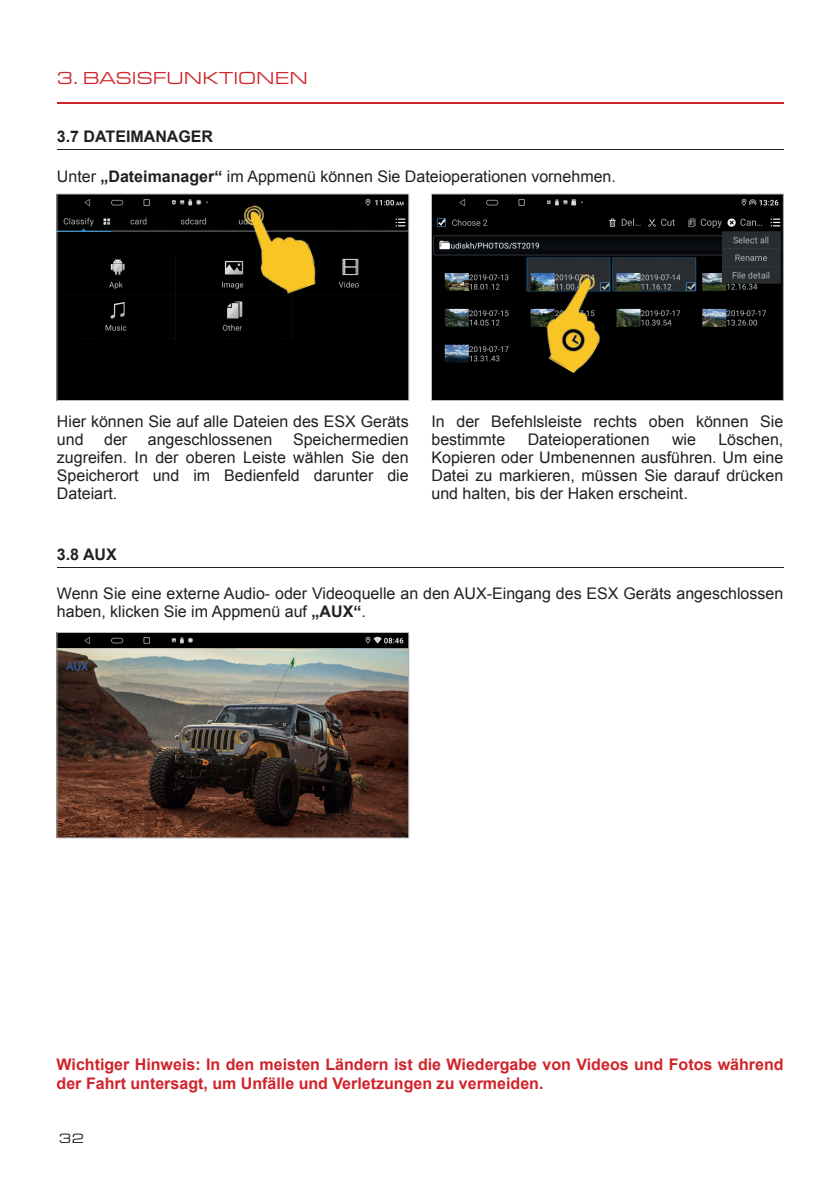
<style>
.page{position:relative;width:840px;height:1191px;background:#fff}
.page>*{position:absolute;margin:0;border:0;box-sizing:border-box;transform-origin:0 0}
.t1{font:18px "Eurostile Ext";color:#d1232a}
.t2{font:16px/18px "Arial";color:#231f20}
.t3{font:700 16px/19.2px "Arial";color:#d1232a}
.t4{font:700 16px "Arial";color:#231f20}
.t5{font:14px "Eurostile Ext";color:#231f20}
.s1{font-weight:700}
</style>
<div class="page">
<svg style="left:57px;top:102px;width:725px;height:2px"></svg>
<img style="left:59px;top:634px;width:348px;height:202px">
<div style="left:57px;top:632px;width:352px;height:206px;border:1px solid #bcbdc0"></div>
<hr style="left:57px;top:567px;width:725px;height:1px;background:#231f20">
<hr style="left:57px;top:149px;width:725px;height:1px;background:#231f20">
<img style="left:433px;top:196px;width:348px;height:203px">
<div style="left:431px;top:194px;width:352px;height:207px;border:1px solid #bcbdc0"></div>
<div style="left:59px;top:196px;width:348px;height:203px;background:#000001"></div>
<div style="left:57px;top:194px;width:352px;height:207px;border:1px solid #bcbdc0"></div>
<img style="left:239px;top:193px;width:82px;height:107px">
<img style="left:533px;top:270px;width:92px;height:106px">
<p class="t1" style="left:57px;top:65px;width:252px">3. BASISFUNKTIONEN</p>
<p class="t4" style="left:57px;top:126px;width:158px">3.7 DATEIMANAGER</p>
<p class="t2" style="left:57px;top:167px;width:560px">Unter <span class="s1">„Dateimanager“</span> im Appmenü können Sie Dateioperationen vornehmen.</p>
<p class="t2" style="left:57px;top:413px;width:353px">Hier können Sie auf alle Dateien des ESX Geräts und</p>
<p class="t2" style="left:57px;top:431px;width:353px;text-align:justify;text-indent:236px">Speichermedien zugreifen. In der oberen Leiste wählen Sie den Speicherort und im Bedienfeld darunter die Dateiart.</p>
<p class="t2" style="left:104px;top:431px;width:25px">der</p>
<p class="t2" style="left:148px;top:431px;width:126px">angeschlossenen</p>
<p class="t2" style="left:431px;top:413px;width:353px">In der Befehlsleiste rechts oben können Sie bestimmte</p>
<p class="t2" style="left:431px;top:431px;width:353px;text-align:justify;text-indent:287px">Löschen, Kopieren oder Umbenennen ausführen. Um eine Datei zu markieren, müssen Sie darauf drücken und halten, bis der Haken erscheint.</p>
<p class="t2" style="left:527px;top:431px;width:123px">Dateioperationen</p>
<p class="t2" style="left:671px;top:431px;width:25px">wie</p>
<p class="t4" style="left:57px;top:544px;width:61px">3.8 AUX</p>
<p class="t2" style="left:57px;top:584px;width:727px">Wenn Sie eine externe Audio- oder Videoquelle an den AUX-Eingang des ESX Geräts angeschlossen haben, klicken Sie im Appmenü auf <span class="s1">„AUX“</span>.</p>
<p class="t3" style="left:57px;top:1055px;width:728px">Wichtiger Hinweis: In den meisten Ländern ist die Wiedergabe von Videos und Fotos während der Fahrt untersagt, um Unfälle und Verletzungen zu vermeiden.</p>
<p class="t5" style="left:59px;top:1128px;width:27px">32</p>
</div>
